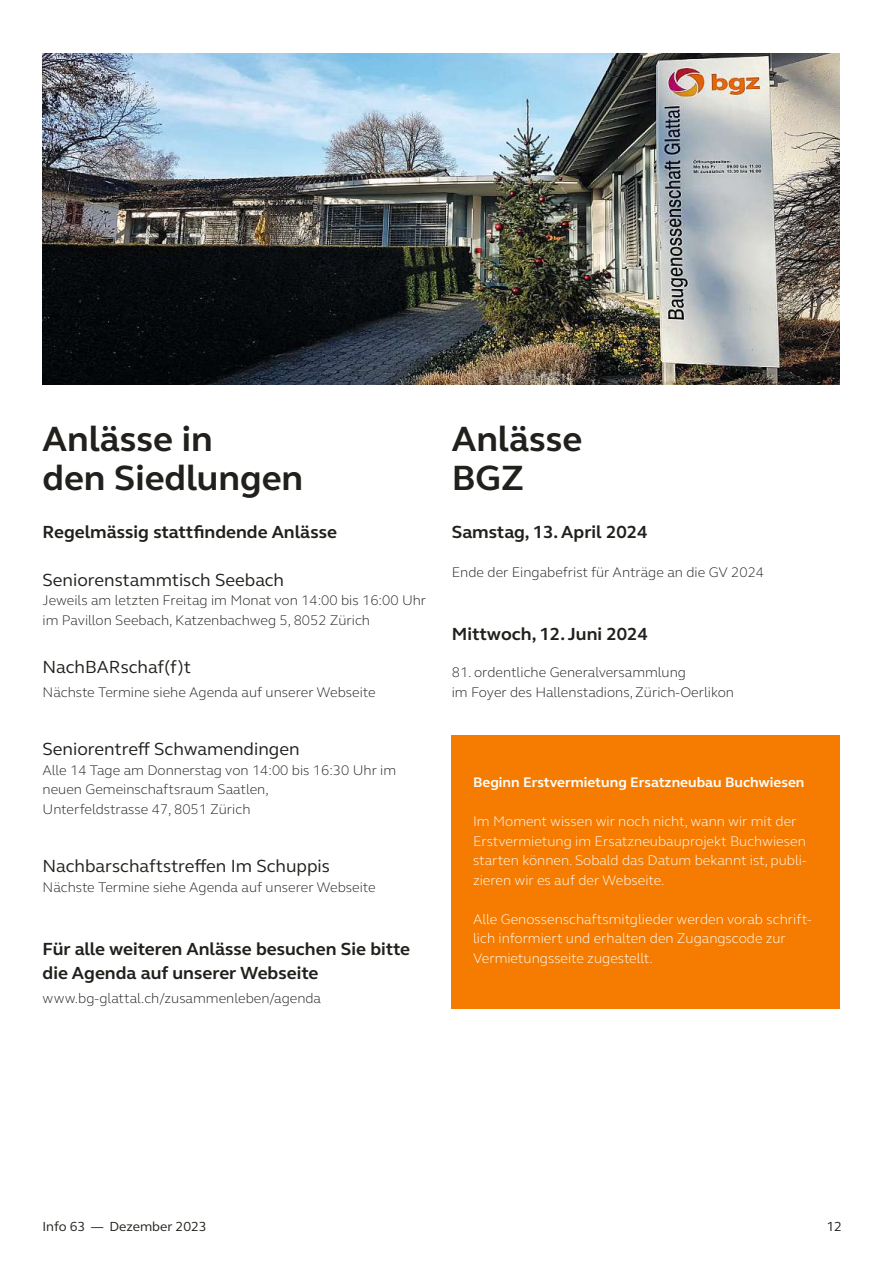
<style>
.page{position:relative;width:893px;height:1263px;background:#fff}
.page>*{position:absolute;margin:0;border:0;box-sizing:border-box;transform-origin:0 0}
.t1{font:700 36px/39px "FS Elliot";color:#21201c}
.t2{font:700 18px/24px "FS Elliot";color:#21201c}
.t3{font:18px "FS Elliot";color:#21201c}
.t4{font:300 14.25px/19.5px "FS Elliot";color:#21201c}
.t5{font:300 14.25px/19.5px "FS Elliot";color:#fff}
.t6{font:700 14.25px "FS Elliot";color:#fff}
.t7{font:13.5px "FS Elliot";color:#21201c}
</style>
<div class="page">
<img style="left:43px;top:53px;width:797px;height:332px">
<div style="left:452px;top:736px;width:388px;height:273px;background:#f57c00"></div>
<h1 class="t1" style="left:43px;top:424px;width:262px">Anlässe in<br>den Siedlungen</h1>
<p class="t2" style="left:43px;top:522px;width:296px">Regelmässig stattfindende Anlässe</p>
<p class="t3" style="left:43px;top:568px;width:243px">Seniorenstammtisch Seebach</p>
<p class="t4" style="left:43px;top:592px;width:385px">Jeweils am letzten Freitag im Monat von 14:00 bis 16:00 Uhr im Pavillon Seebach, Katzenbachweg 5, 8052 Zürich</p>
<p class="t3" style="left:43px;top:655px;width:150px">NachBARschaf(f)t</p>
<p class="t4" style="left:43px;top:684px;width:335px">Nächste Termine siehe Agenda auf unserer Webseite</p>
<p class="t3" style="left:43px;top:737px;width:258px">Seniorentreff Schwamendingen</p>
<p class="t4" style="left:43px;top:762px;width:355px">Alle 14 Tage am Donnerstag von 14:00 bis 16:30 Uhr im neuen Gemeinschaftsraum Saatlen,<br>Unterfeldstrasse 47, 8051 Zürich</p>
<p class="t3" style="left:43px;top:854px;width:289px">Nachbarschaftstreffen Im Schuppis</p>
<p class="t4" style="left:43px;top:879px;width:335px">Nächste Termine siehe Agenda auf unserer Webseite</p>
<p class="t2" style="left:43px;top:939px;width:369px">Für alle weiteren Anlässe besuchen Sie bitte die Agenda auf unserer Webseite</p>
<p class="t4" style="left:43px;top:990px;width:280px">www.bg-glattal.ch/zusammenleben/agenda</p>
<h1 class="t1" style="left:452px;top:424px;width:132px">Anlässe<br>BGZ</h1>
<p class="t2" style="left:452px;top:522px;width:197px">Samstag, 13. April 2024</p>
<p class="t4" style="left:452px;top:564px;width:314px">Ende der Eingabefrist für Anträge an die GV 2024</p>
<p class="t2" style="left:452px;top:624px;width:198px">Mittwoch, 12. Juni 2024</p>
<p class="t4" style="left:452px;top:664px;width:284px">81. ordentliche Generalversammlung<br>im Foyer des Hallenstadions, Zürich-Oerlikon</p>
<p class="t6" style="left:473px;top:777px;width:333px">Beginn Erstvermietung Ersatzneubau Buchwiesen</p>
<p class="t5" style="left:473px;top:813px;width:335px">Im Moment wissen wir noch nicht, wann wir mit der Erstvermietung im Ersatzneubauprojekt Buchwiesen starten können. Sobald das Datum bekannt ist, publi&shy;zieren wir es auf der Webseite.</p>
<p class="t5" style="left:473px;top:911px;width:340px">Alle Genossenschaftsmitglieder werden vorab schrift&shy;lich informiert und erhalten den Zugangscode zur<br>Vermietungsseite zugestellt.</p>
<p class="t7" style="left:43px;top:1217px;width:166px">Info 63 — Dezember 2023</p>
<p class="t7" style="left:826px;top:1217px;width:17px">12</p>
</div>
